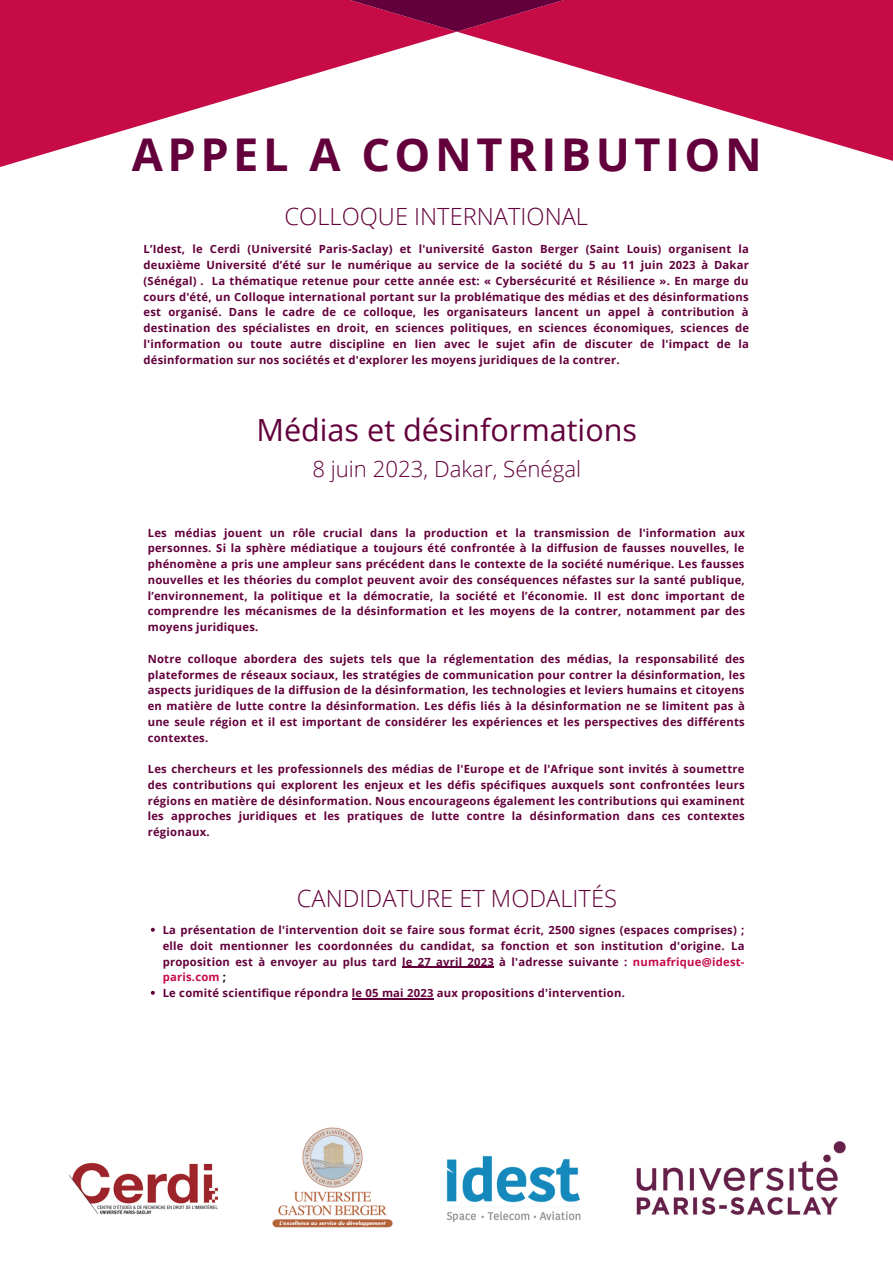
<style>
.page{position:relative;width:893px;height:1263px;background:#fff}
.page>*{position:absolute;margin:0;border:0;box-sizing:border-box;transform-origin:0 0}
.t1{font:700 45.15px "Open Sans";letter-spacing:.1em;color:#63003c}
.t2{font:30.6px "Open Sans";color:#63003c}
.t3{font:300 23.7px "Open Sans";color:#63003c}
.t4{font:300 22.2px "Open Sans";color:#63003c}
.t5{font:700 11.25px/15.8px "Open Sans";letter-spacing:.02em;color:#63003c;text-align:justify}
.s1{color:#c60b46}
.s2{color:#000}
</style>
<div class="page">
<svg style="left:0;top:0;width:456px;height:167px;fill:#c60b46"></svg>
<svg style="left:458px;top:0;width:435px;height:161px;fill:#c60b46"></svg>
<svg style="left:243px;top:0;width:428px;height:32px;background:#ad0844"></svg>
<svg style="left:151px;top:928px;width:4px;height:4px"></svg>
<hr style="left:402px;top:966px;width:92px;height:2px;background:#63003c">
<svg style="left:151px;top:991px;width:4px;height:4px"></svg>
<hr style="left:352px;top:998px;width:82px;height:1px;background:#63003c">
<img style="left:69px;top:1162px;width:149px;height:53px">
<img style="left:446px;top:1155px;width:135px;height:68px">
<img style="left:636px;top:1141px;width:210px;height:74px">
<img style="left:272px;top:1127px;width:121px;height:101px">
<h1 class="t1" style="left:132px;top:122px;width:631px">APPEL A CONTRIBUTION</h1>
<h3 class="t3" style="left:285px;top:199px;width:305px">COLLOQUE INTERNATIONAL</h3>
<p class="t5" style="left:144px;top:241px;width:607px">L’Idest, le Cerdi (Université Paris-Saclay) et l'université Gaston Berger (Saint Louis) organisent la deuxième Université d’été sur le numérique au service de la société du 5 au 11 juin 2023 à Dakar (Sénégal) . La thématique retenue pour cette année est: « Cybersécurité et Résilience ». En marge du cours d'été, un Colloque international portant sur la problématique des médias et des désinformations est organisé. Dans le cadre de ce colloque, les organisateurs lancent un appel à contribution à destination des spécialistes en droit, en sciences politiques, en sciences économiques, sciences de l'information ou toute autre discipline en lien avec le sujet afin de discuter de l'impact de la désinformation sur nos sociétés et d'explorer les moyens juridiques de la contrer.</p>
<h2 class="t2" style="left:256px;top:409px;width:382px">Médias et désinformations</h2>
<h3 class="t4" style="left:312px;top:453px;width:270px">8 juin 2023, Dakar, Sénégal</h3>
<p class="t5" style="left:148px;top:524px;width:599px">Les médias jouent un rôle crucial dans la production et la transmission de l'information aux personnes. Si la sphère médiatique a toujours été confrontée à la diffusion de fausses nouvelles, le phénomène a pris une ampleur sans précédent dans le contexte de la société numérique. Les fausses nouvelles et les théories du complot peuvent avoir des conséquences néfastes sur la santé publique, l’environnement, la politique et la démocratie, la société et l’économie. Il est donc important de comprendre les mécanismes de la désinformation et les moyens de la contrer, notamment par des moyens juridiques.</p>
<p class="t5" style="left:148px;top:650px;width:599px">Notre colloque abordera des sujets tels que la réglementation des médias, la responsabilité des plateformes de réseaux sociaux, les stratégies de communication pour contrer la désinformation, les aspects juridiques de la diffusion de la désinformation, les technologies et leviers humains et citoyens en matière de lutte contre la désinformation. Les défis liés à la désinformation ne se limitent pas à une seule région et il est important de considérer les expériences et les perspectives des différents contextes.</p>
<p class="t5" style="left:148px;top:761px;width:598px">Les chercheurs et les professionnels des médias de l'Europe et de l'Afrique sont invités à soumettre des contributions qui explorent les enjeux et les défis spécifiques auxquels sont confrontées leurs régions en matière de désinformation. Nous encourageons également les contributions qui examinent les approches juridiques et les pratiques de lutte contre la désinformation dans ces contextes régionaux.</p>
<h3 class="t3" style="left:297px;top:882px;width:321px">CANDIDATURE ET MODALITÉS</h3>
<p class="t5" style="left:163px;top:922px;width:583px;text-align:left">La présentation de l'intervention doit se faire sous format écrit, 2500 signes (espaces comprises) ; elle doit mentionner les coordonnées du candidat, sa fonction et son institution d'origine. La proposition est à envoyer au plus tard le 27 avril 2023 à l'adresse suivante : <span class="s1">numafrique@idest&shy;paris.com</span> <span class="s2">;<br></span>Le comité scientifique répondra le 05 mai 2023 aux propositions d'intervention.</p>
</div>
